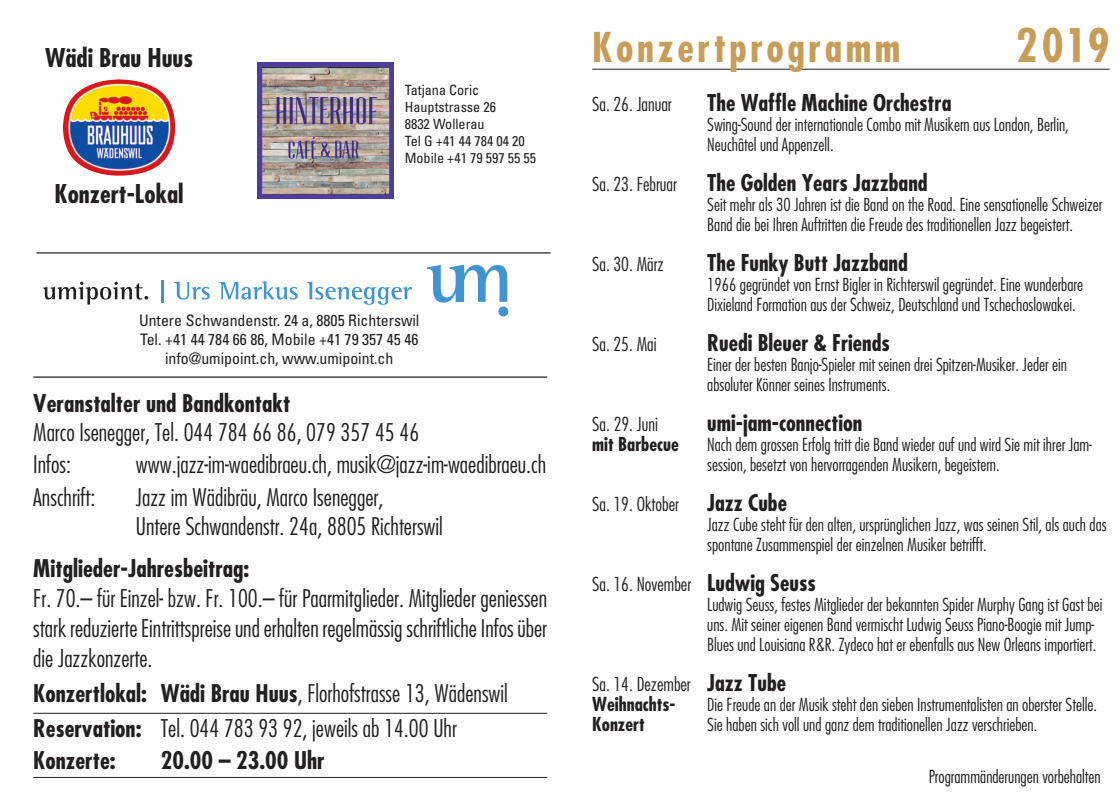
<style>
.page{position:relative;width:1120px;height:801px;background:#fff}
.page>*{position:absolute;margin:0;border:0;box-sizing:border-box;transform-origin:0 0}
.t1{font:700 condensed 45px "Futura";color:#c79e59}
.t2{font:700 condensed 40px "Futura";letter-spacing:.09em;color:#c79e59}
.t3{font:700 condensed 25.25px "Futura";color:#231f20}
.t4{font:300 condensed 23.75px/30px "Futura";color:#231f20}
.t5{font:700 condensed 23.75px "Futura";color:#231f20}
.t6{font:700 condensed 22.5px "Futura";color:#231f20}
.t7{font:300 condensed 18.75px/20px "Futura";color:#231f20}
.t8{font:700 condensed 18.75px "Futura";color:#231f20}
.t9{font:300 condensed 17.5px/20px "Futura";color:#231f20}
.t10{font:condensed 15.75px/19px "Univers";color:#231f20;text-align:center}
.t11{font:condensed 14.25px/17px "Univers";color:#231f20}
.s1{font-weight:700}
.s2{font-weight:700;font-size:22.5px}
</style>
<div class="page">
<hr style="left:592px;top:69px;width:517px;height:1px;background:#231f20">
<hr style="left:33px;top:713px;width:514px;height:1px;background:#231f20">
<hr style="left:33px;top:777px;width:514px;height:1px;background:#231f20">
<img style="left:63px;top:79px;width:55px;height:83px">
<img style="left:257px;top:62px;width:136px;height:136px">
<svg style="left:43px;top:282px;width:105px;height:22px"></svg>
<hr style="left:161px;top:280px;width:2px;height:23px;background:#4194d0">
<svg style="left:174px;top:282px;width:36px;height:17px"></svg>
<svg style="left:219px;top:281px;width:79px;height:18px"></svg>
<svg style="left:307px;top:282px;width:105px;height:23px"></svg>
<svg style="left:427px;top:265px;width:80px;height:38px"></svg>
<div style="left:498px;top:306px;width:10px;height:10px;background:#4194d0;border-radius:50%"></div>
<hr style="left:33px;top:376px;width:514px;height:2px;background:#231f20">
<hr style="left:36px;top:252px;width:514px;height:1px;background:#231f20">
<h3 class="t3" style="left:45px;top:42px;width:150px">Wädi Brau Huus</h3>
<h3 class="t3" style="left:55px;top:178px;width:131px">Konzert-Lokal</h3>
<p class="t11" style="left:405px;top:81px;width:133px">Tatjana Coric<br>Hauptstrasse 26<br>8832 Wollerau<br>Tel G +41 44 784 04 20<br>Mobile +41 79 597 55 55</p>
<p class="t10" style="left:139px;top:311px;width:282px">Untere Schwandenstr. 24 a, 8805 Richterswil<br>Tel. +41 44 784 66 86, Mobile +41 79 357 45 46 info@umipoint.ch, www.umipoint.ch</p>
<h3 class="t5" style="left:33px;top:389px;width:258px">Veranstalter und Bandkontakt</h3>
<h3 class="t4" style="left:33px;top:416px;width:387px;line-height:32.5px">Marco Isenegger, Tel. 044 784 66 86, 079 357 45 46<br>Infos:</h3>
<h3 class="t4" style="left:136px;top:450px;width:412px">www.jazz-im-waedibraeu.ch, musik@jazz-im-waedibraeu.ch</h3>
<h3 class="t4" style="left:33px;top:482px;width:64px">Anschrift:</h3>
<h3 class="t4" style="left:136px;top:483px;width:309px;line-height:28.8px">Jazz im Wädibräu, Marco Isenegger,<br>Untere Schwandenstr. 24a, 8805 Richterswil</h3>
<h3 class="t5" style="left:33px;top:554px;width:218px">Mitglieder-Jahresbeitrag:</h3>
<h3 class="t4" style="left:33px;top:583px;width:515px;text-align:justify">Fr. 70.– für Einzel- bzw. Fr. 100.– für Paarmitglieder. Mitglieder geniessen stark reduzierte Eintrittspreise und erhalten regelmässig schriftliche Infos über die Jazzkonzerte.</h3>
<h3 class="t4" style="left:33px;top:676px;width:476px;line-height:35px"><span class="s1">Konzertlokal: Wädi Brau Huus</span>, Florhofstrasse 13, Wädenswil<br><span class="s1">Reservation:</span> Tel. 044 783 93 92, jeweils ab 14.00 Uhr</h3>
<h3 class="t5" style="left:33px;top:745px;width:84px">Konzerte:</h3>
<h3 class="t5" style="left:161px;top:745px;width:165px">20.00 – 23.00 Uhr</h3>
<h2 class="t2" style="left:592px;top:22px;width:310px">Konzertprogramm</h2>
<h1 class="t1" style="left:1016px;top:17px;width:95px">2019</h1>
<p class="t7" style="left:592px;top:94px;width:81px">Sa. 26. Januar</p>
<p class="t6" style="left:707px;top:89px;width:246px">The Waffle Machine Orchestra</p>
<p class="t9" style="left:707px;top:115px;width:363px">Swing-Sound der internationale Combo mit Musikern aus London, Berlin,<br>Neuchâtel und Appenzell.</p>
<p class="t7" style="left:592px;top:174px;width:86px">Sa. 23. Februar</p>
<p class="t6" style="left:707px;top:169px;width:222px">The Golden Years Jazzband</p>
<p class="t9" style="left:707px;top:195px;width:397px">Seit mehr als 30 Jahren ist die Band on the Road. Eine sensationelle Schweizer<br>Band die bei Ihren Auftritten die Freude des traditionellen Jazz begeistert.</p>
<p class="t7" style="left:592px;top:254px;width:73px">Sa. 30. März</p>
<p class="t6" style="left:707px;top:249px;width:202px">The Funky Butt Jazzband</p>
<p class="t9" style="left:707px;top:275px;width:377px">1966 gegründet von Ernst Bigler in Richterswil gegründet. Eine wunderbare<br>Dixieland Formation aus der Schweiz, Deutschland und Tschechoslowakei.</p>
<p class="t7" style="left:592px;top:334px;width:66px">Sa. 25. Mai</p>
<p class="t6" style="left:707px;top:329px;width:184px">Ruedi Bleuer &amp; Friends</p>
<p class="t9" style="left:707px;top:355px;width:361px">Einer der besten Banjo-Spieler mit seinen drei Spitzen-Musiker. Jeder ein absoluter Könner seines Instruments.</p>
<p class="t7" style="left:592px;top:414px;width:67px">Sa. 29. Juni</p>
<p class="t6" style="left:707px;top:409px;width:157px">umi-jam-connection</p>
<p class="t8" style="left:592px;top:433px;width:88px">mit Barbecue</p>
<p class="t9" style="left:707px;top:435px;width:386px">Nach dem grossen Erfolg tritt die Band wieder auf und wird Sie mit ihrer Jam&shy;session, besetzt von hervorragenden Musikern, begeistern.</p>
<p class="t7" style="left:592px;top:494px;width:88px">Sa. 19. Oktober</p>
<p class="t6" style="left:707px;top:489px;width:81px">Jazz Cube</p>
<p class="t9" style="left:707px;top:515px;width:401px">Jazz Cube steht für den alten, ursprünglichen Jazz, was seinen Stil, als auch das spontane Zusammenspiel der einzelnen Musiker betrifft.</p>
<p class="t7" style="left:592px;top:574px;width:225px">Sa. 16. November <span class="s2">Ludwig Seuss</span></p>
<p class="t9" style="left:707px;top:595px;width:397px">Ludwig Seuss, festes Mitglieder der bekannten Spider Murphy Gang ist Gast bei uns. Mit seiner eigenen Band vermischt Ludwig Seuss Piano-Boogie mit Jump-<br>Blues und Louisiana R&amp;R. Zydeco hat er ebenfalls aus New Orleans importiert.</p>
<p class="t7" style="left:592px;top:674px;width:195px">Sa. 14. Dezember <span class="s2">Jazz Tube<br></span><span class="s1">Weihnachts-</span></p>
<p class="t9" style="left:707px;top:695px;width:391px">Die Freude an der Musik steht den sieben Instrumentalisten an oberster Stelle.</p>
<p class="t8" style="left:592px;top:713px;width:54px">Konzert</p>
<p class="t9" style="left:707px;top:715px;width:332px">Sie haben sich voll und ganz dem traditionellen Jazz verschrieben.</p>
<p class="t9" style="left:928px;top:766px;width:174px">Programmänderungen vorbehalten</p>
</div>
